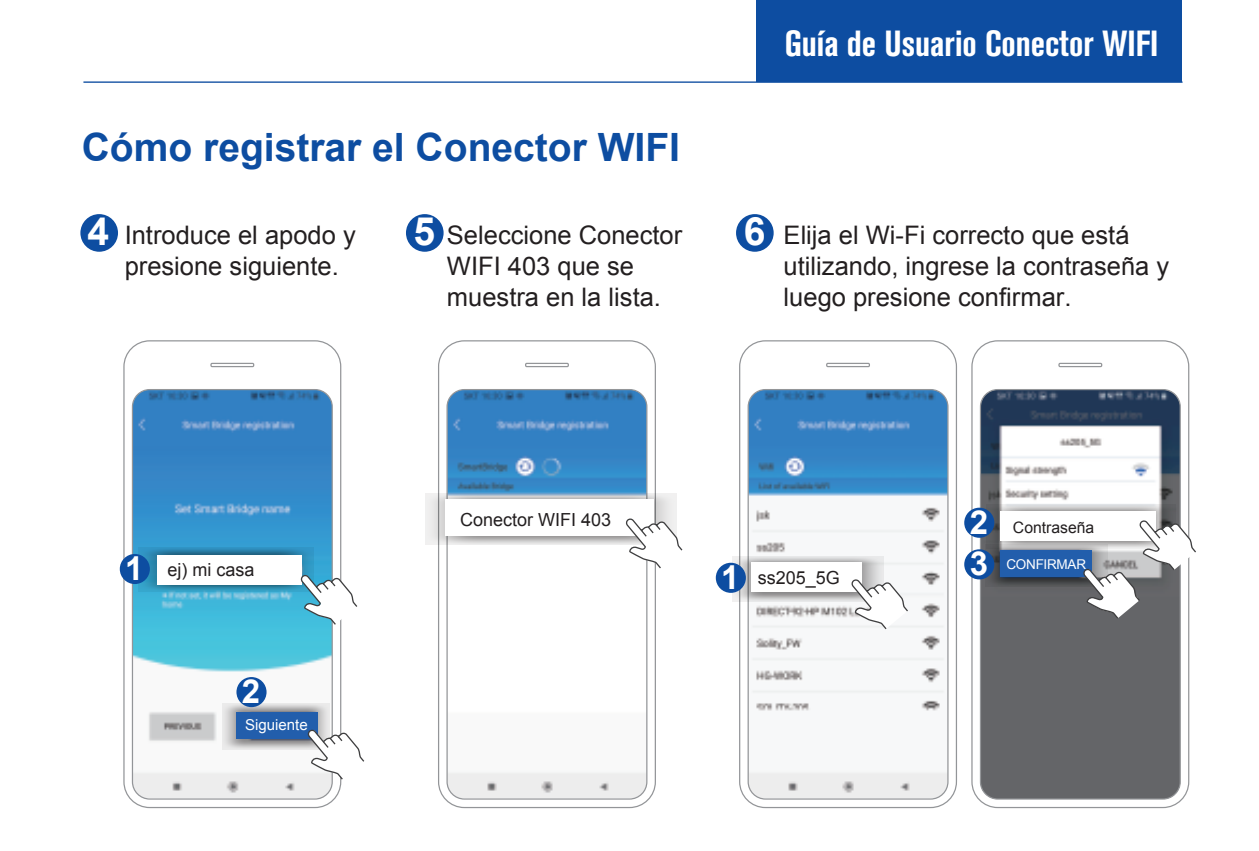
<style>
.page{position:relative;width:1259px;height:851px;background:#fff}
.page>*{position:absolute;margin:0;border:0;box-sizing:border-box;transform-origin:0 0}
.t1{font:700 39px "Arial";color:#0d4da1}
.t2{font:700 39px "Arial";color:#fff}
.t3{font:700 condensed 36px "Akzidenz Grotesk BQ";color:#fff}
.t4{font:700 33px/41.7px "Arial";color:#fff}
.t5{font:25.5px/30.6px "Arial";color:#231f20}
.t6{font:18px "Arial";color:#231f20}
.t7{font:15.6px "Arial";color:#231f20}
.t8{font:15px "Arial";color:#fff}
.t9{font:13.5px "Arial";letter-spacing:-.02em;color:#fff}
.s1{font-weight:700;font-size:33px;color:#fff}
</style>
<div class="page">
<div style="left:756px;top:0;width:425px;height:81px;background:#0d4da1"></div>
<div style="left:406px;top:214px;width:37px;height:38px;background:#0d4da1;border-radius:50%"></div>
<div style="left:736px;top:214px;width:37px;height:38px;background:#0d4da1;border-radius:50%"></div>
<div style="left:80px;top:214px;width:38px;height:38px;background:#0d4da1;border-radius:50%"></div>
<hr style="left:83px;top:81px;width:1099px;height:2px;background:#0d4da1">
<svg style="left:437px;top:340px;width:219px;height:468px"></svg>
<div style="left:446px;top:389px;width:201px;height:410px;border:1px solid #939598;border-radius:17px"></div>
<div style="left:525px;top:363px;width:44px;height:4px;border:1px solid #939598"></div>
<svg style="left:425px;top:493px;width:251px;height:51px;background:#c9cdd1"></svg>
<div style="left:445px;top:500px;width:209px;height:36px;background:#fff"></div>
<svg style="left:624px;top:517px;width:59px;height:52px"></svg>
<svg style="left:738px;top:340px;width:219px;height:468px"></svg>
<div style="left:747px;top:389px;width:201px;height:410px;border:1px solid #939598;border-radius:17px"></div>
<div style="left:826px;top:363px;width:44px;height:4px;border:1px solid #939598"></div>
<svg style="left:732px;top:556px;width:152px;height:45px;background:#c4c4c5"></svg>
<div style="left:751px;top:562px;width:111px;height:30px;background:#fff"></div>
<svg style="left:850px;top:578px;width:59px;height:52px"></svg>
<div style="left:716px;top:562px;width:30px;height:30px;background:#0d4da1;border-radius:50%"></div>
<svg style="left:970px;top:340px;width:220px;height:468px"></svg>
<div style="left:980px;top:389px;width:200px;height:410px;border:1px solid #939598;border-radius:17px"></div>
<div style="left:1058px;top:363px;width:44px;height:4px;border:1px solid #939598"></div>
<svg style="left:986px;top:504px;width:190px;height:40px;background:#a3a4a5"></svg>
<div style="left:1000px;top:511px;width:156px;height:30px;background:#fff"></div>
<svg style="left:984px;top:544px;width:98px;height:43px;background:#64666a"></svg>
<div style="left:1000px;top:550px;width:91px;height:27px;background:#225eac"></div>
<svg style="left:1082px;top:519px;width:114px;height:101px"></svg>
<div style="left:964px;top:507px;width:30px;height:30px;background:#0d4da1;border-radius:50%"></div>
<div style="left:964px;top:549px;width:30px;height:30px;background:#0d4da1;border-radius:50%"></div>
<svg style="left:123px;top:340px;width:219px;height:468px"></svg>
<div style="left:132px;top:389px;width:201px;height:410px;border:1px solid #939598;border-radius:17px"></div>
<div style="left:210px;top:363px;width:44px;height:4px;border:1px solid #939598"></div>
<svg style="left:139px;top:547px;width:175px;height:45px;background:#368fb4"></svg>
<div style="left:157px;top:555px;width:145px;height:29px;background:#fff"></div>
<svg style="left:222px;top:703px;width:107px;height:46px;background:#bebfc3"></svg>
<div style="left:236px;top:711px;width:81px;height:27px;background:#225eac"></div>
<svg style="left:306px;top:728px;width:59px;height:52px"></svg>
<svg style="left:299px;top:573px;width:59px;height:53px"></svg>
<div style="left:120px;top:554px;width:30px;height:30px;background:#0d4da1;border-radius:50%"></div>
<div style="left:236px;top:677px;width:30px;height:30px;background:#0d4da1;border-radius:50%"></div>
<h2 class="t3" style="left:784px;top:23px;width:375px">Guía de Usuario Conector WIFI</h2>
<h1 class="t1" style="left:82px;top:121px;width:600px">Cómo registrar el Conector WIFI</h1>
<h1 class="t2" style="left:88px;top:206px;width:23px">4</h1>
<h1 class="t2" style="left:413px;top:206px;width:23px">5</h1>
<h1 class="t2" style="left:744px;top:206px;width:23px">6</h1>
<p class="t5" style="left:447px;top:220px;width:237px">Seleccione Conector<br>WIFI 403 que se muestra en la lista.</p>
<p class="t5" style="left:125px;top:220px;width:233px">Introduce el apodo y presione siguiente.</p>
<p class="t5" style="left:783px;top:220px;width:387px">Elija el Wi-Fi correcto que está utilizando, ingrese la contraseña y luego presione confirmar.</p>
<p class="t6" style="left:125px;top:558px;width:131px"><span class="s1">1</span> ej) mi casa</p>
<p class="t4" style="left:242px;top:671px;width:20px">2</p>
<p class="t8" style="left:245px;top:715px;width:64px">Siguiente</p>
<p class="t6" style="left:460px;top:507px;width:153px">Conector WIFI 403</p>
<p class="t6" style="left:721px;top:566px;width:120px"><span class="s1">1</span> ss205_5G</p>
<p class="t4" style="left:969px;top:502px;width:20px">2<br>3</p>
<p class="t7" style="left:1013px;top:517px;width:83px">Contraseña</p>
<p class="t9" style="left:1006px;top:555px;width:81px">CONFIRMAR</p>
</div>
